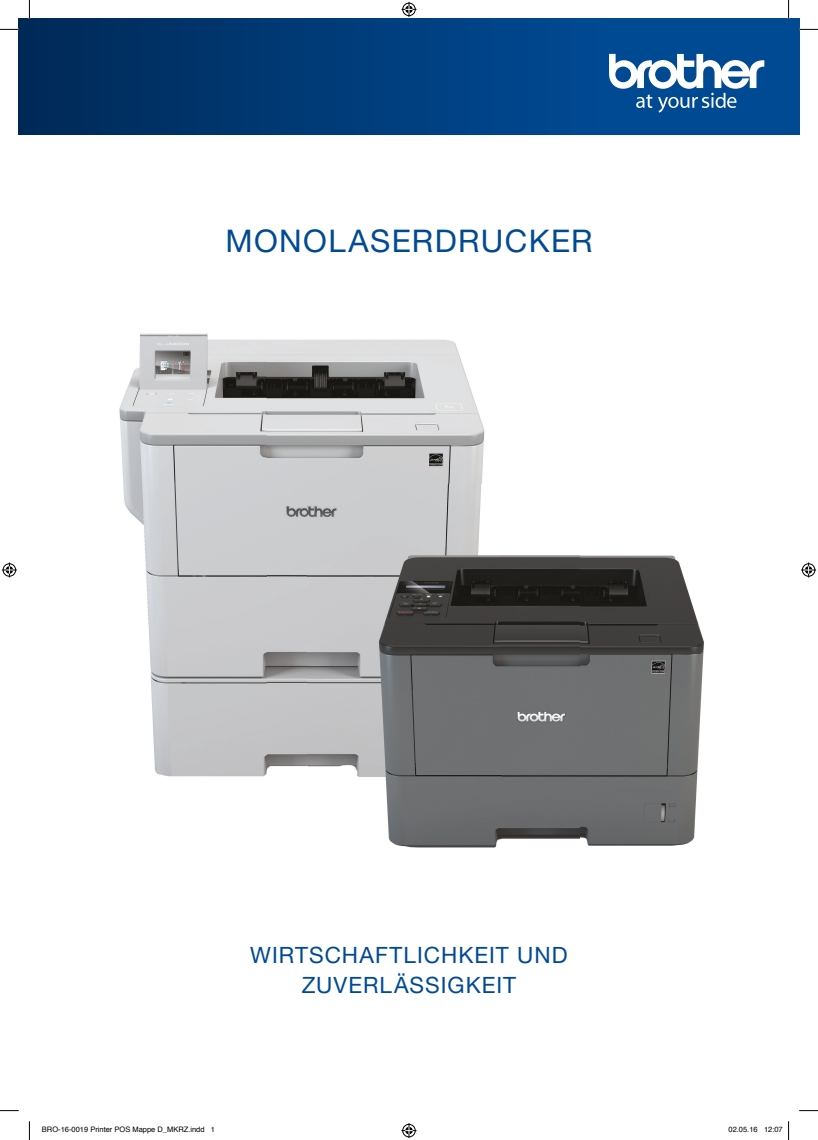
<style>
.page{position:relative;width:818px;height:1140px;background:#fff}
.page>*{position:absolute;margin:0;border:0;box-sizing:border-box;transform-origin:0 0}
.t1{font:31.25px "Helvetica Neue LT Std";letter-spacing:.045em;color:#004a94}
.t2{font:22.5px/30px "Helvetica Neue LT Std";letter-spacing:.045em;color:#004a94;text-align:center}
.t3{font:7.5px "Helvetica";color:#000}
</style>
<div class="page">
<img style="left:119px;top:333px;width:147px;height:444px">
<img style="left:266px;top:339px;width:219px;height:167px">
<img style="left:266px;top:506px;width:41px;height:268px">
<img style="left:579px;top:555px;width:125px;height:269px">
<img style="left:579px;top:824px;width:116px;height:22px">
<img style="left:307px;top:485px;width:272px;height:363px">
<div style="left:19px;top:19px;width:590px;height:116px;background:linear-gradient(to right,#002957,#004a95)"></div>
<div style="left:608px;top:19px;width:190px;height:116px;background:#004a94"></div>
<svg style="left:609px;top:54px;width:154px;height:59px"></svg>
<svg style="left:0;top:29px;width:19px;height:1px"></svg>
<svg style="left:798px;top:29px;width:19px;height:1px"></svg>
<svg style="left:0;top:1110px;width:19px;height:1px"></svg>
<svg style="left:799px;top:1110px;width:18px;height:1px"></svg>
<svg style="left:29px;top:0;width:1px;height:19px"></svg>
<svg style="left:29px;top:1121px;width:1px;height:18px"></svg>
<svg style="left:401px;top:2px;width:15px;height:15px"></svg>
<svg style="left:401px;top:1123px;width:15px;height:15px"></svg>
<svg style="left:2px;top:562px;width:15px;height:15px"></svg>
<svg style="left:801px;top:562px;width:14px;height:15px"></svg>
<h1 class="t1" style="left:225px;top:222px;width:368px">MONOLASERDRUCKER</h1>
<h2 class="t2" style="left:250px;top:939px;width:319px">WIRTSCHAFTLICHKEIT UND<br>ZUVERLÄSSIGKEIT</h2>
<p class="t3" style="left:42px;top:1124px;width:174px">BRO-16-0019 Printer POS Mappe D_MKRZ.indd 1</p>
<p class="t3" style="left:728px;top:1124px;width:56px">02.05.16 12:07</p>
</div>
